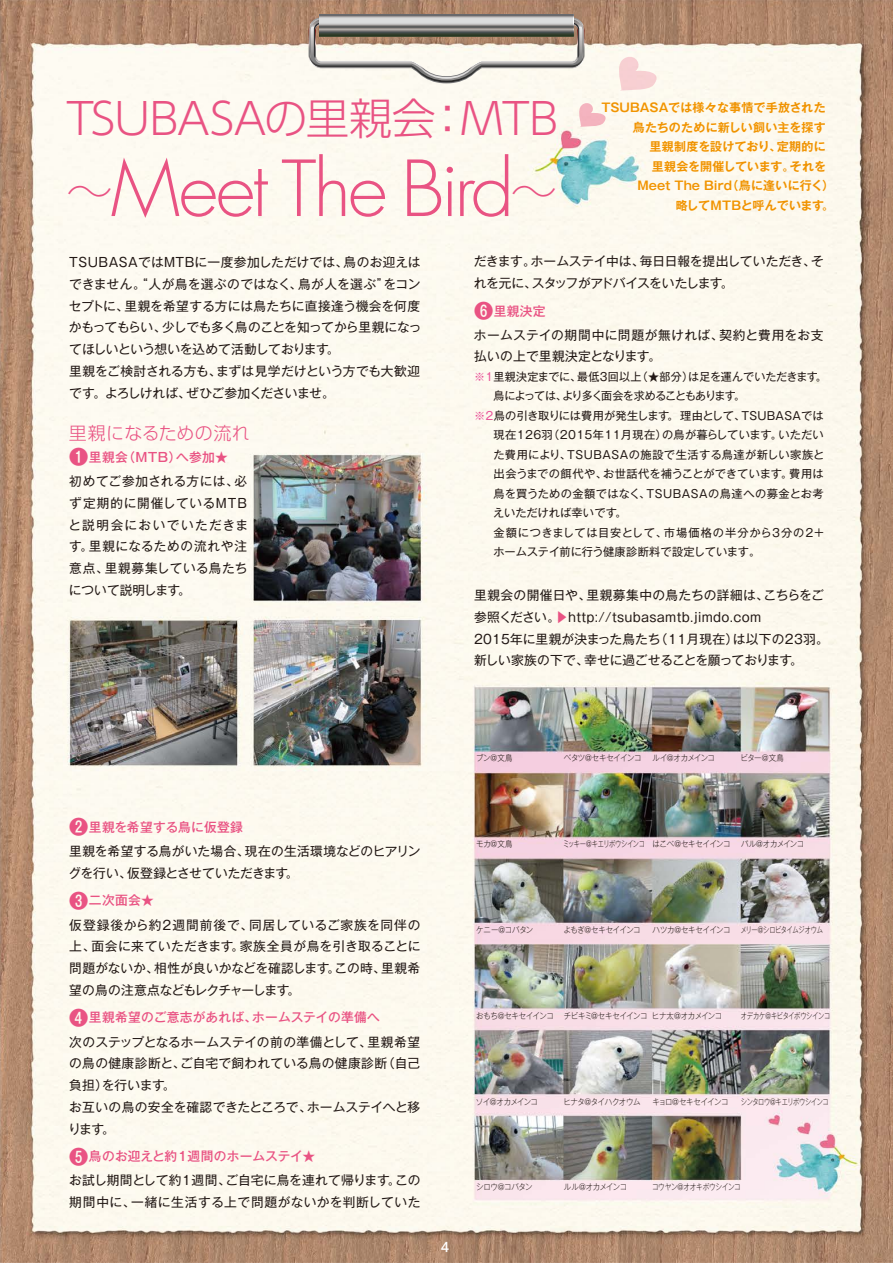
<style>
.page{position:relative;width:893px;height:1263px;background:#fff}
.page>*{position:absolute;margin:0;border:0;box-sizing:border-box;transform-origin:0 0}
.t1{font:300 75px "Futura Std";letter-spacing:-.04em;color:#e95383}
.t2{font:300 43.5px "UD Shin Go Pro";letter-spacing:-.025em;color:#e95383}
.t3{font:300 18px "UD Shin Go Pro";letter-spacing:.02em;color:#e95383}
.t4{font:12.75px/21.8px "Gothic MB101 Pro";letter-spacing:.01em;color:#221815}
.t5{font:12.75px/21.8px "Gothic MB101 Pro";letter-spacing:-.025em;color:#221815}
.t6{font:12.75px/24.2px "Gothic MB101 Pro";letter-spacing:-.01em;color:#221815}
.t7{font:12.75px/24.2px "Gothic MB101 Pro";letter-spacing:.03em;color:#221815}
.t8{font:12.75px/24.2px "Gothic MB101 Pro";letter-spacing:.035em;color:#221815}
.t9{font:12.75px "Gothic MB101 Pro";letter-spacing:.04em;color:#221815}
.t10{font:12.75px/27.6px "Gothic MB101 Pro";letter-spacing:-.02em;color:#221815}
.t11{font:500 12.75px "UD Shin Go Pro";color:#fff}
.t12{font:700 12px "Gothic MB101 Pro De";letter-spacing:.005em;color:#f39700}
.t13{font:11.25px "Gothic MB101 Pro";letter-spacing:.005em;color:#221815}
.t14{font:11.25px "Gothic MB101 Pro";letter-spacing:.04em;color:#221815}
.t15{font:11.25px "Gothic MB101 Pro";letter-spacing:-.055em;color:#221815}
.t16{font:11.25px "Gothic MB101 Pro";letter-spacing:.06em;color:#221815}
.t17{font:11.25px "Gothic MB101 Pro";letter-spacing:-.08em;color:#221815}
.t18{font:300 8.25px "Gothic MB101 Pro";letter-spacing:-.05em;color:#221815;scale:.9 1}
.t19{font:300 8.25px "Gothic MB101 Pro";letter-spacing:-.05em;color:#221815;scale:.75 1}
.t20{font:300 8.25px "Gothic MB101 Pro";letter-spacing:-.05em;color:#221815;scale:.8 1}
.s1{font-family:"Koz Go Pr 6 N";font-weight:200;font-size:46.8px}
.s2{font-weight:500;font-size:19.2px;color:#e95383}
.s3{font-weight:500;color:#e95383}
.s4{color:#e95599}
.s5{color:#e85298}
.s6{font-family:"Koz Go Pr 6 N";color:#e95383}
</style>
<div class="page">
<img style="left:0;top:0;width:893px;height:1263px">
<svg style="left:579px;top:103px;width:27px;height:24px"></svg>
<svg style="left:619px;top:57px;width:38px;height:34px"></svg>
<svg style="left:309px;top:17px;width:275px;height:66px"></svg>
<svg style="left:319px;top:14px;width:254px;height:22px"></svg>
<p class="t2" style="left:66px;top:84px;width:493px">TSUBASAの里親会：MTB</p>
<p class="t1" style="left:66px;top:143px;width:493px"><span class="s1">～</span>Meet The Bird<span class="s1">～</span></p>
<p class="t12" style="left:601px;top:98px;width:226px">TSUBASAでは様々な事情で手放された</p>
<p class="t12" style="left:633px;top:117px;width:194px">鳥たちのために新しい飼い主を探す</p>
<p class="t12" style="left:650px;top:137px;width:178px">里親制度を設けており、定期的に</p>
<p class="t12" style="left:652px;top:156px;width:176px">里親会を開催しています。それを</p>
<p class="t12" style="left:637px;top:176px;width:198px">Meet The Bird（鳥に逢いに行く）</p>
<p class="t12" style="left:676px;top:195px;width:160px">略してMTBと呼んでいます。</p>
<p class="t4" style="left:69px;top:250px;width:354px">TSUBASAではMTBに一度参加しただけでは、鳥のお迎えはできません。“人が鳥を選ぶのではなく、鳥が人を選ぶ”をコンセプトに、里親を希望する方には鳥たちに直接逢う機会を何度かもってもらい、少しでも多く鳥のことを知ってから里親になってほしいという想いを込めて活動しております。<br>里親をご検討される方も、まずは見学だけという方でも大歓迎です。よろしければ、ぜひご参加くださいませ。</p>
<p class="t3" style="left:69px;top:419px;width:183px">里親になるための流れ</p>
<p class="t8" style="left:69px;top:443px;width:179px"><span class="s2">❶</span><span class="s3">里親会（MTB）へ参加★<br></span>初めてご参加される方には、必</p>
<p class="t4" style="left:68px;top:490px;width:181px;text-align:justify">ず定期的に開催しているMTBと説明会においでいただきます。里親になるための流れや注意点、里親募集している鳥たちについて説明します。</p>
<p class="t5" style="left:474px;top:249px;width:351px">だきます。ホームステイ中は、毎日日報を提出していただき、それを元に、スタッフがアドバイスをいたします。</p>
<p class="t7" style="left:474px;top:297px;width:351px"><span class="s2">❻</span><span class="s3">里親決定<br></span>ホームステイの期間中に問題が無ければ、契約と費用をお支</p>
<p class="t4" style="left:474px;top:344px;width:189px">払いの上で里親決定となります。</p>
<p class="t13" style="left:474px;top:367px;width:354px"><span class="s4">※１</span>里親決定までに、最低３回以上（★部分）は足を運んでいただきます。</p>
<p class="t17" style="left:494px;top:387px;width:253px">鳥によっては、より多く面会を求めることもあります。</p>
<p class="t13" style="left:474px;top:406px;width:351px"><span class="s5">※２</span>鳥の引き取りには費用が発生します。理由として、TSUBASAでは</p>
<p class="t15" style="left:494px;top:426px;width:332px">現在１２６羽（２０１５年１１月現在）の鳥が暮らしています。いただい</p>
<p class="t14" style="left:493px;top:445px;width:332px">た費用により、TSUBASAの施設で生活する鳥達が新しい家族と</p>
<p class="t13" style="left:494px;top:465px;width:332px">出会うまでの餌代や、お世話代を補うことができています。費用は</p>
<p class="t14" style="left:494px;top:484px;width:331px">鳥を買うための金額ではなく、TSUBASAの鳥達への募金とお考</p>
<p class="t13" style="left:493px;top:504px;width:135px">えいただければ幸いです。</p>
<p class="t16" style="left:494px;top:523px;width:331px">金額につきましては目安として、市場価格の半分から３分の２+</p>
<p class="t13" style="left:493px;top:543px;width:268px">ホームステイ前に行う健康診断料で設定しています。</p>
<p class="t4" style="left:472px;top:582px;width:358px">里親会の開催日や、里親募集中の鳥たちの詳細は、こちらをご参照ください。<span class="s6">▶</span>http://tsubasamtb.jimdo.com<br>２０１５年に里親が決まった鳥たち（１１月現在）は以下の２3羽。新しい家族の下で、幸せに過ごせることを願っております。</p>
<p class="t4" style="left:69px;top:813px;width:353px;line-height:24.2px"><span class="s2">❷</span><span class="s3">里親を希望する鳥に仮登録<br></span>里親を希望する鳥がいた場合、現在の生活環境などのヒアリン</p>
<p class="t10" style="left:69px;top:857px;width:231px">グを行い、仮登録とさせていただきます。<br><span class="s2">❸</span><span class="s3">二次面会★</span></p>
<p class="t4" style="left:69px;top:912px;width:353px;text-align:justify">仮登録後から約２週間前後で、同居しているご家族を同伴の上、面会に来ていただきます。家族全員が鳥を引き取ることに問題がないか、相性が良いかなどを確認します。この時、里親希望の鳥の注意点などもレクチャーします。</p>
<p class="t4" style="left:69px;top:1004px;width:353px;line-height:24.2px"><span class="s2">❹</span><span class="s3">里親希望のご意志があれば、ホームステイの準備へ<br></span>次のステップとなるホームステイの前の準備として、里親希望</p>
<p class="t4" style="left:68px;top:1051px;width:354px">の鳥の健康診断と、ご自宅で飼われている鳥の健康診断（自己負担）を行います。<br>お互いの鳥の安全を確認できたところで、ホームステイへと移ります。</p>
<p class="t6" style="left:69px;top:1142px;width:353px"><span class="s2">❺</span><span class="s3">鳥のお迎えと約１週間のホームステイ★<br></span>お試し期間として約１週間、ご自宅に鳥を連れて帰ります。この</p>
<p class="t9" style="left:69px;top:1191px;width:353px">期間中に、一緒に生活する上で問題がないかを判断していた</p>
<p class="t11" style="left:441px;top:1237px;width:10px">4</p>
<p class="t18" style="left:476px;top:751px;width:42px">ブン＠文鳥</p>
<p class="t18" style="left:564px;top:751px;width:88px">ベタツ＠セキセイインコ</p>
<p class="t18" style="left:652px;top:751px;width:71px">ルイ＠オカメインコ</p>
<p class="t18" style="left:740px;top:751px;width:50px">ビター＠文鳥</p>
<p class="t18" style="left:476px;top:837px;width:42px">モカ＠文鳥</p>
<p class="t19" style="left:563px;top:837px;width:225px">ミッキー＠キエリボウシインコ はこべ＠セキセイインコ</p>
<p class="t18" style="left:741px;top:837px;width:72px">パル＠オカメインコ</p>
<p class="t18" style="left:476px;top:923px;width:65px">ケニー＠コバタン</p>
<p class="t18" style="left:563px;top:923px;width:87px">よもぎ＠セキセイインコ</p>
<p class="t18" style="left:653px;top:923px;width:191px">ハツカ＠セキセイインコ メリー＠シロビタイムジオウム</p>
<p class="t18" style="left:476px;top:1009px;width:275px">おもち＠セキセイインコ チビキミ＠セキセイインコ ヒナ太＠オカメインコ</p>
<p class="t19" style="left:741px;top:1009px;width:121px">オデカケ＠キビタイボウシインコ</p>
<p class="t18" style="left:476px;top:1095px;width:71px">ソイ＠オカメインコ</p>
<p class="t18" style="left:563px;top:1095px;width:87px">ヒナタ＠タイハクオウム</p>
<p class="t18" style="left:652px;top:1095px;width:86px">キョロ＠セキセイインコ</p>
<p class="t19" style="left:741px;top:1095px;width:119px">シンタロウ＠キエリボウシインコ</p>
<p class="t18" style="left:476px;top:1180px;width:64px">シロウ＠コバタン</p>
<p class="t18" style="left:564px;top:1180px;width:72px">ルル＠オカメインコ</p>
<p class="t20" style="left:652px;top:1180px;width:112px">コウヤン＠オオキボウシインコ</p>
</div>
